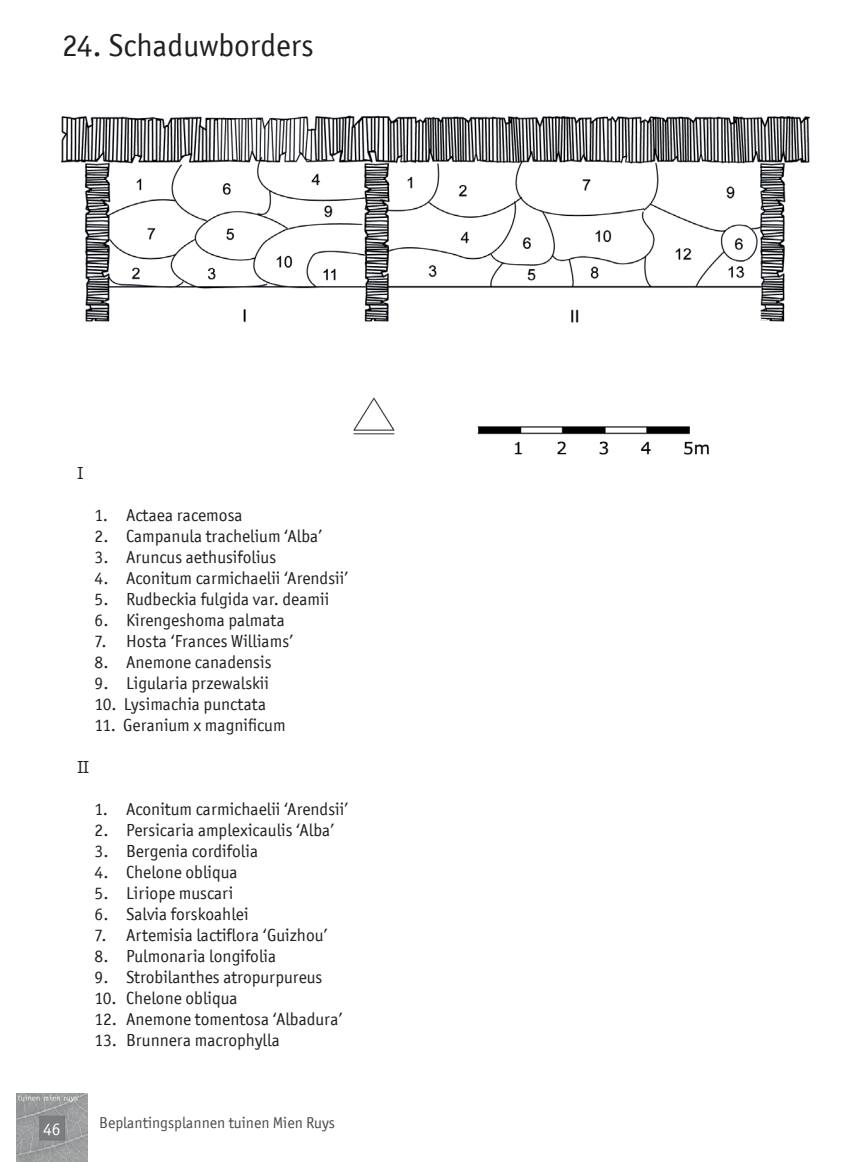
<style>
.page{position:relative;width:844px;height:1176px;background:#fff}
.page>*{position:absolute;margin:0;border:0;box-sizing:border-box;transform-origin:0 0}
.t1{font:31.5px "Officina San ITC";color:#231f20}
.t2{font:17.5px "Officina San ITC";color:#231f20}
.t3{font:17.5px "Officina San ITC";color:#fff}
.t4{font:15.75px "Officina San ITC";color:#4b4c4d}
</style>
<div class="page">
<img style="left:16px;top:1093px;width:71px;height:68px">
<img style="left:61px;top:115px;width:749px;height:208px">
<img style="left:477px;top:426px;width:232px;height:29px">
<img style="left:353px;top:397px;width:42px;height:38px">
<h1 class="t1" style="left:62px;top:27px;width:253px">24. Schaduwborders</h1>
<p class="t2" style="left:77px;top:463px;width:7px">I</p>
<p class="t2" style="left:94px;top:505px;width:149px">1. Actaea racemosa</p>
<p class="t2" style="left:94px;top:526px;width:229px">2. Campanula trachelium ‘Alba’</p>
<p class="t2" style="left:94px;top:547px;width:183px">3. Aruncus aethusifolius</p>
<p class="t2" style="left:94px;top:568px;width:255px">4. Aconitum carmichaelii ‘Arendsii’</p>
<p class="t2" style="left:94px;top:589px;width:236px">5. Rudbeckia fulgida var. deamii</p>
<p class="t2" style="left:94px;top:610px;width:192px">6. Kirengeshoma palmata</p>
<p class="t2" style="left:94px;top:631px;width:200px">7. Hosta ‘Frances Williams’</p>
<p class="t2" style="left:94px;top:652px;width:178px">8. Anemone canadensis</p>
<p class="t2" style="left:94px;top:673px;width:176px">9. Ligularia przewalskii</p>
<p class="t2" style="left:94px;top:694px;width:173px">10. Lysimachia punctata</p>
<p class="t2" style="left:94px;top:715px;width:192px">11. Geranium x magnificum</p>
<p class="t2" style="left:77px;top:757px;width:13px">II</p>
<p class="t2" style="left:94px;top:799px;width:255px">1. Aconitum carmichaelii ‘Arendsii’</p>
<p class="t2" style="left:94px;top:820px;width:241px">2. Persicaria amplexicaulis ‘Alba’</p>
<p class="t2" style="left:94px;top:841px;width:165px">3. Bergenia cordifolia</p>
<p class="t2" style="left:94px;top:862px;width:144px">4. Chelone obliqua</p>
<p class="t2" style="left:94px;top:883px;width:140px">5. Liriope muscari</p>
<p class="t2" style="left:94px;top:904px;width:155px">6. Salvia forskoahlei</p>
<p class="t2" style="left:94px;top:925px;width:235px">7. Artemisia lactiflora ‘Guizhou’</p>
<p class="t2" style="left:94px;top:946px;width:183px">8. Pulmonaria longifolia</p>
<p class="t2" style="left:94px;top:967px;width:229px">9. Strobilanthes atropurpureus</p>
<p class="t2" style="left:94px;top:988px;width:144px">10. Chelone obliqua</p>
<p class="t2" style="left:94px;top:1009px;width:249px">12. Anemone tomentosa ‘Albadura’</p>
<p class="t2" style="left:94px;top:1030px;width:187px">13. Brunnera macrophylla</p>
<p class="t3" style="left:43px;top:1119px;width:19px">46</p>
<p class="t4" style="left:99px;top:1113px;width:237px">Beplantingsplannen tuinen Mien Ruys</p>
</div>
